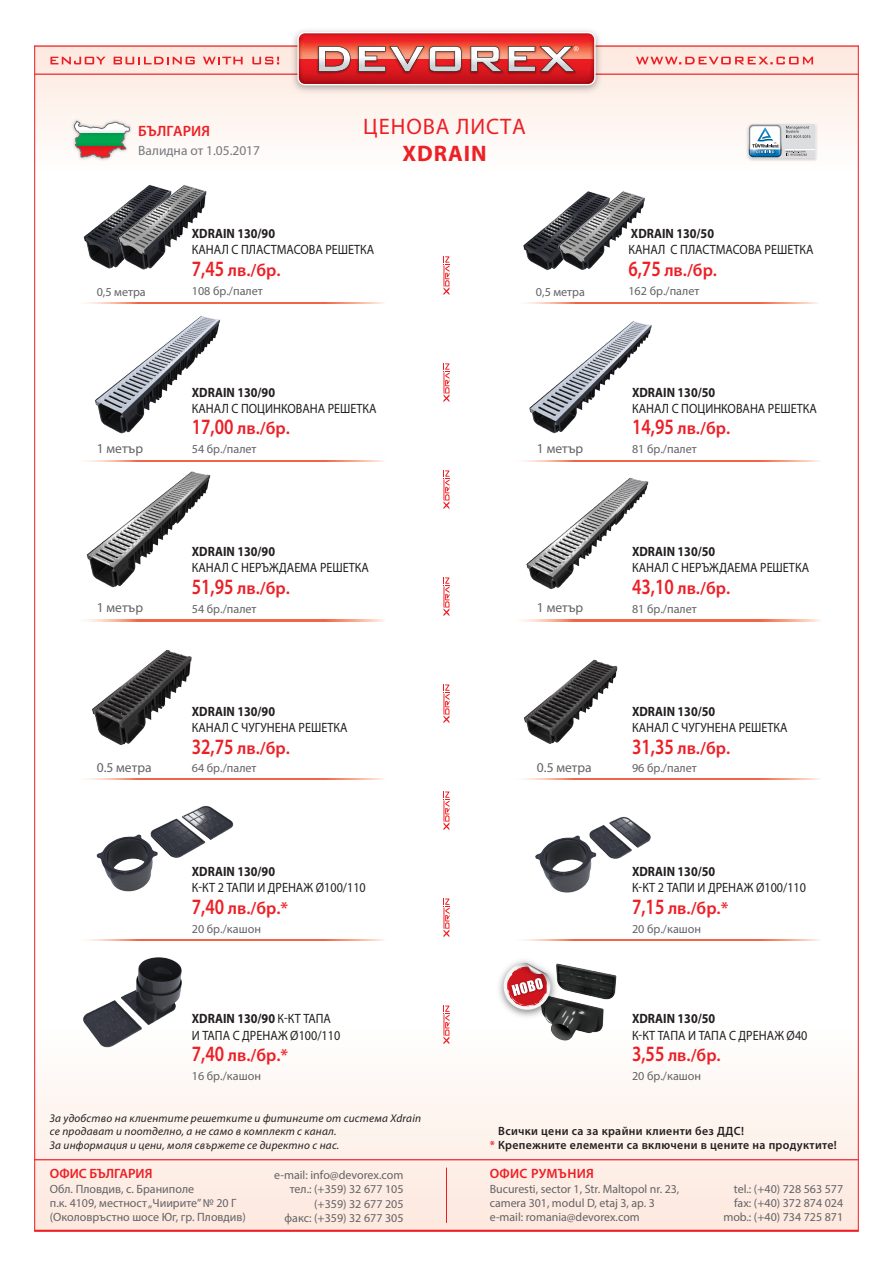
<style>
.page{position:relative;width:893px;height:1263px;background:#fff}
.page>*{position:absolute;margin:0;border:0;box-sizing:border-box;transform-origin:0 0}
.t1{font:22.5px "Myriad Pro";letter-spacing:.04em;color:#ec2126}
.t2{font:700 22.5px "Myriad Pro";letter-spacing:.04em;color:#ec2126}
.t3{font:600 17.55px "Myriad Pro";color:#ed1f26}
.t4{font:600 15px "Myriad Pro";color:#ec2126}
.t5{font:13.5px/16.2px "Myriad Pro";color:#231f20;scale:.9 1}
.t6{font:700 13.5px "Myriad Pro";color:#231f20;scale:.9 1}
.t7{font:13.5px "Myriad Pro";color:#636366}
.t8{font:13.5px "Myriad Pro";color:#76787b}
.t9{font:600 13.5px "Myriad Pro";color:#ee1d23}
.t10{font:600 13.5px "Myriad Pro";letter-spacing:.025em;color:#ee1d23}
.t11{font:12.15px "Myriad Pro";color:#636366}
.t12{font:12px/14.4px "Myriad Pro";color:#636366;text-align:right}
.t13{font:600 12px/14.4px "Myriad Pro";letter-spacing:.03em;color:#231f20}
.t14{font:italic 11.25px/13.5px "Myriad Pro";letter-spacing:.02em;color:#231f20}
.s1{font-size:21.9px}
.s2{font-weight:700}
.s3{color:#ee1d23}
</style>
<div class="page">
<div style="left:34px;top:1025px;width:825px;height:205px;background:linear-gradient(to bottom,#fefffe,#fde8de)"></div>
<hr style="left:34px;top:1159px;width:824px;height:1px;background:#ee1d23">
<hr style="left:35px;top:1230px;width:823px;height:2px;background:#ee1d23">
<hr style="left:446px;top:1167px;width:1px;height:56px;background:#ee1d23">
<div style="left:35px;top:46px;width:823px;height:128px;background:linear-gradient(to bottom,#fce5db,#feffff)"></div>
<hr style="left:34px;top:46px;width:1px;height:1185px;background:#ee1d23">
<hr style="left:858px;top:46px;width:1px;height:1185px;background:#ee1d23">
<hr style="left:35px;top:74px;width:823px;height:1px;background:#ee1d23">
<hr style="left:34px;top:45px;width:825px;height:2px;background:#ee1d23">
<img style="left:288px;top:30px;width:317px;height:68px">
<svg style="left:297px;top:32px;width:299px;height:53px;background:#d75958"></svg>
<svg style="left:50px;top:57px;width:56px;height:7px"></svg>
<svg style="left:114px;top:57px;width:81px;height:7px"></svg>
<svg style="left:203px;top:57px;width:40px;height:7px"></svg>
<svg style="left:252px;top:57px;width:27px;height:7px"></svg>
<svg style="left:636px;top:57px;width:177px;height:7px"></svg>
<img style="left:69px;top:116px;width:66px;height:47px">
<svg style="left:74px;top:121px;width:56px;height:37px"></svg>
<img style="left:96px;top:806px;width:138px;height:86px">
<img style="left:535px;top:816px;width:116px;height:77px">
<img style="left:95px;top:316px;width:126px;height:118px">
<img style="left:529px;top:321px;width:123px;height:113px">
<img style="left:82px;top:957px;width:102px;height:92px">
<img style="left:83px;top:211px;width:34px;height:58px">
<img style="left:523px;top:217px;width:34px;height:53px">
<svg style="left:526px;top:302px;width:292px;height:2px"></svg>
<svg style="left:87px;top:302px;width:297px;height:2px"></svg>
<svg style="left:87px;top:460px;width:297px;height:1px"></svg>
<svg style="left:87px;top:620px;width:297px;height:1px"></svg>
<svg style="left:87px;top:778px;width:297px;height:1px"></svg>
<svg style="left:87px;top:939px;width:297px;height:2px"></svg>
<svg style="left:523px;top:460px;width:297px;height:1px"></svg>
<svg style="left:523px;top:620px;width:297px;height:1px"></svg>
<svg style="left:523px;top:778px;width:297px;height:1px"></svg>
<svg style="left:523px;top:939px;width:297px;height:2px"></svg>
<svg style="left:443px;top:898px;width:6px;height:39px"></svg>
<svg style="left:443px;top:1005px;width:6px;height:39px"></svg>
<svg style="left:443px;top:791px;width:6px;height:39px"></svg>
<svg style="left:443px;top:577px;width:6px;height:39px"></svg>
<svg style="left:443px;top:363px;width:6px;height:39px"></svg>
<svg style="left:443px;top:684px;width:6px;height:39px"></svg>
<svg style="left:443px;top:470px;width:6px;height:39px"></svg>
<svg style="left:443px;top:256px;width:6px;height:39px"></svg>
<img style="left:89px;top:619px;width:146px;height:126px">
<img style="left:523px;top:621px;width:138px;height:123px">
<img style="left:535px;top:964px;width:88px;height:80px">
<img style="left:499px;top:960px;width:62px;height:62px">
<svg style="left:500px;top:963px;width:53px;height:50px"></svg>
<img style="left:117px;top:184px;width:90px;height:86px">
<img style="left:557px;top:191px;width:88px;height:79px">
<img style="left:744px;top:121px;width:75px;height:42px">
<svg style="left:748px;top:124px;width:67px;height:34px"></svg>
<img style="left:526px;top:477px;width:123px;height:112px">
<img style="left:86px;top:471px;width:125px;height:117px">
<p class="t4" style="left:138px;top:122px;width:73px">БЪЛГАРИЯ</p>
<p class="t8" style="left:138px;top:142px;width:123px">Валидна от 1.05.2017</p>
<h1 class="t1" style="left:363px;top:112px;width:164px">ЦЕНОВА ЛИСТА</h1>
<h1 class="t2" style="left:403px;top:139px;width:85px">XDRAIN</h1>
<p class="t6" style="left:192px;top:225px;width:94px">XDRAIN 130/90</p>
<p class="t5" style="left:192px;top:242px;width:204px">КАНАЛ С ПЛАСТМАСОВА РЕШЕТКА</p>
<h2 class="t3" style="left:192px;top:259px;width:90px"><span class="s1">7,45</span> лв./бр.</h2>
<p class="t11" style="left:192px;top:283px;width:72px">108 бр./палет</p>
<p class="t6" style="left:631px;top:225px;width:94px">XDRAIN 130/50</p>
<p class="t5" style="left:628px;top:242px;width:207px">КАНАЛ С ПЛАСТМАСОВА РЕШЕТКА</p>
<h2 class="t3" style="left:628px;top:259px;width:90px"><span class="s1">6,75</span> лв./бр.</h2>
<p class="t11" style="left:97px;top:285px;width:51px">0,5 метра</p>
<p class="t11" style="left:536px;top:285px;width:51px">0,5 метра</p>
<p class="t11" style="left:628px;top:283px;width:72px">162 бр./палет</p>
<p class="t7" style="left:97px;top:440px;width:48px">1 метър</p>
<p class="t7" style="left:97px;top:599px;width:48px">1 метър</p>
<p class="t7" style="left:97px;top:759px;width:56px">0.5 метра</p>
<p class="t6" style="left:192px;top:383px;width:94px">XDRAIN 130/90</p>
<p class="t5" style="left:192px;top:400px;width:207px">КАНАЛ С ПОЦИНКОВАНА РЕШЕТКА</p>
<h2 class="t3" style="left:192px;top:417px;width:100px"><span class="s1">17,00</span> лв./бр.</h2>
<p class="t11" style="left:192px;top:442px;width:66px">54 бр./палет</p>
<p class="t6" style="left:192px;top:543px;width:94px">XDRAIN 130/90</p>
<p class="t5" style="left:192px;top:559px;width:198px">КАНАЛ С НЕРЪЖДАЕМА РЕШЕТКА</p>
<h2 class="t3" style="left:192px;top:577px;width:100px"><span class="s1">51,95</span> лв./бр.</h2>
<p class="t11" style="left:192px;top:601px;width:66px">54 бр./палет</p>
<p class="t6" style="left:192px;top:702px;width:94px">XDRAIN 130/90</p>
<p class="t5" style="left:192px;top:719px;width:174px">КАНАЛ С ЧУГУНЕНА РЕШЕТКА</p>
<h2 class="t3" style="left:192px;top:736px;width:100px"><span class="s1">32,75</span> лв./бр.</h2>
<p class="t11" style="left:192px;top:761px;width:66px">64 бр./палет</p>
<p class="t6" style="left:192px;top:863px;width:94px">XDRAIN 130/90</p>
<p class="t5" style="left:192px;top:879px;width:195px">К-КТ 2 ТАПИ И ДРЕНАЖ Ø100/110</p>
<h2 class="t3" style="left:192px;top:897px;width:98px"><span class="s1">7,40</span> лв./бр.*</h2>
<p class="t11" style="left:192px;top:921px;width:71px">20 бр./кашон</p>
<p class="t5" style="left:192px;top:1010px;width:166px"><span class="s2">XDRAIN 130/90</span> К-КТ ТАПА<br>И ТАПА С ДРЕНАЖ Ø100/110</p>
<h2 class="t3" style="left:192px;top:1044px;width:98px"><span class="s1">7,40</span> лв./бр.*</h2>
<p class="t11" style="left:192px;top:1068px;width:71px">16 бр./кашон</p>
<p class="t14" style="left:50px;top:1111px;width:373px">За удобство на клиентите решетките и фитингите от система Xdrain се продават и поотделно, а не само в комплект с канал.<br>За информация и цени, моля свържете се директно с нас.</p>
<p class="t7" style="left:537px;top:440px;width:48px">1 метър</p>
<p class="t7" style="left:537px;top:599px;width:48px">1 метър</p>
<p class="t7" style="left:537px;top:759px;width:56px">0.5 метра</p>
<p class="t6" style="left:632px;top:383px;width:94px">XDRAIN 130/50</p>
<p class="t5" style="left:632px;top:400px;width:207px">КАНАЛ С ПОЦИНКОВАНА РЕШЕТКА</p>
<h2 class="t3" style="left:632px;top:417px;width:100px"><span class="s1">14,95</span> лв./бр.</h2>
<p class="t11" style="left:632px;top:442px;width:66px">81 бр./палет</p>
<p class="t6" style="left:632px;top:543px;width:94px">XDRAIN 130/50</p>
<p class="t5" style="left:632px;top:559px;width:198px">КАНАЛ С НЕРЪЖДАЕМА РЕШЕТКА</p>
<h2 class="t3" style="left:632px;top:577px;width:100px"><span class="s1">43,10</span> лв./бр.</h2>
<p class="t11" style="left:632px;top:601px;width:66px">81 бр./палет</p>
<p class="t6" style="left:632px;top:702px;width:94px">XDRAIN 130/50</p>
<p class="t5" style="left:632px;top:719px;width:174px">КАНАЛ С ЧУГУНЕНА РЕШЕТКА</p>
<h2 class="t3" style="left:632px;top:736px;width:100px"><span class="s1">31,35</span> лв./бр.</h2>
<p class="t11" style="left:632px;top:761px;width:66px">96 бр./палет</p>
<p class="t6" style="left:632px;top:863px;width:94px">XDRAIN 130/50</p>
<p class="t5" style="left:632px;top:879px;width:195px">К-КТ 2 ТАПИ И ДРЕНАЖ Ø100/110</p>
<h2 class="t3" style="left:632px;top:897px;width:98px"><span class="s1">7,15</span> лв./бр.*</h2>
<p class="t11" style="left:632px;top:921px;width:71px">20 бр./кашон</p>
<p class="t6" style="left:632px;top:1010px;width:94px">XDRAIN 130/50</p>
<p class="t5" style="left:632px;top:1027px;width:196px">К-КТ ТАПА И ТАПА С ДРЕНАЖ Ø40</p>
<h2 class="t3" style="left:632px;top:1044px;width:90px"><span class="s1">3,55</span> лв./бр.</h2>
<p class="t11" style="left:632px;top:1068px;width:71px">20 бр./кашон</p>
<p class="t13" style="left:490px;top:1123px;width:349px;text-indent:8px">Всички цени са за крайни клиенти без ДДС!<br><span class="s3">*</span> Крепежните елементи са включени в цените на продуктите!</p>
<p class="t9" style="left:50px;top:1165px;width:104px">ОФИС БЪЛГАРИЯ</p>
<p class="t12" style="left:50px;top:1181px;width:198px;text-align:left">Обл. Пловдив, с. Браниполе<br>п.к. 4109, местност „Чиирите” № 20 Г (Околовръстно шосе Юг, гр. Пловдив)</p>
<p class="t12" style="left:274px;top:1168px;width:131px">e-mail: info@devorex.com</p>
<p class="t10" style="left:490px;top:1165px;width:106px">ОФИС РУМЪНИЯ</p>
<p class="t12" style="left:285px;top:1182px;width:120px">тел.: (+359) 32 677 105 (+359) 32 677 205 факс: (+359) 32 677 305</p>
<p class="t12" style="left:490px;top:1181px;width:191px;text-align:left">Bucuresti, sector 1, Str. Maltopol nr. 23, camera 301, modul D, etaj 3, ap. 3 e-mail: romania@devorex.com</p>
<p class="t12" style="left:723px;top:1181px;width:121px">tel.: (+40) 728 563 577 fax: (+40) 372 874 024 mob.: (+40) 734 725 871</p>
</div>
